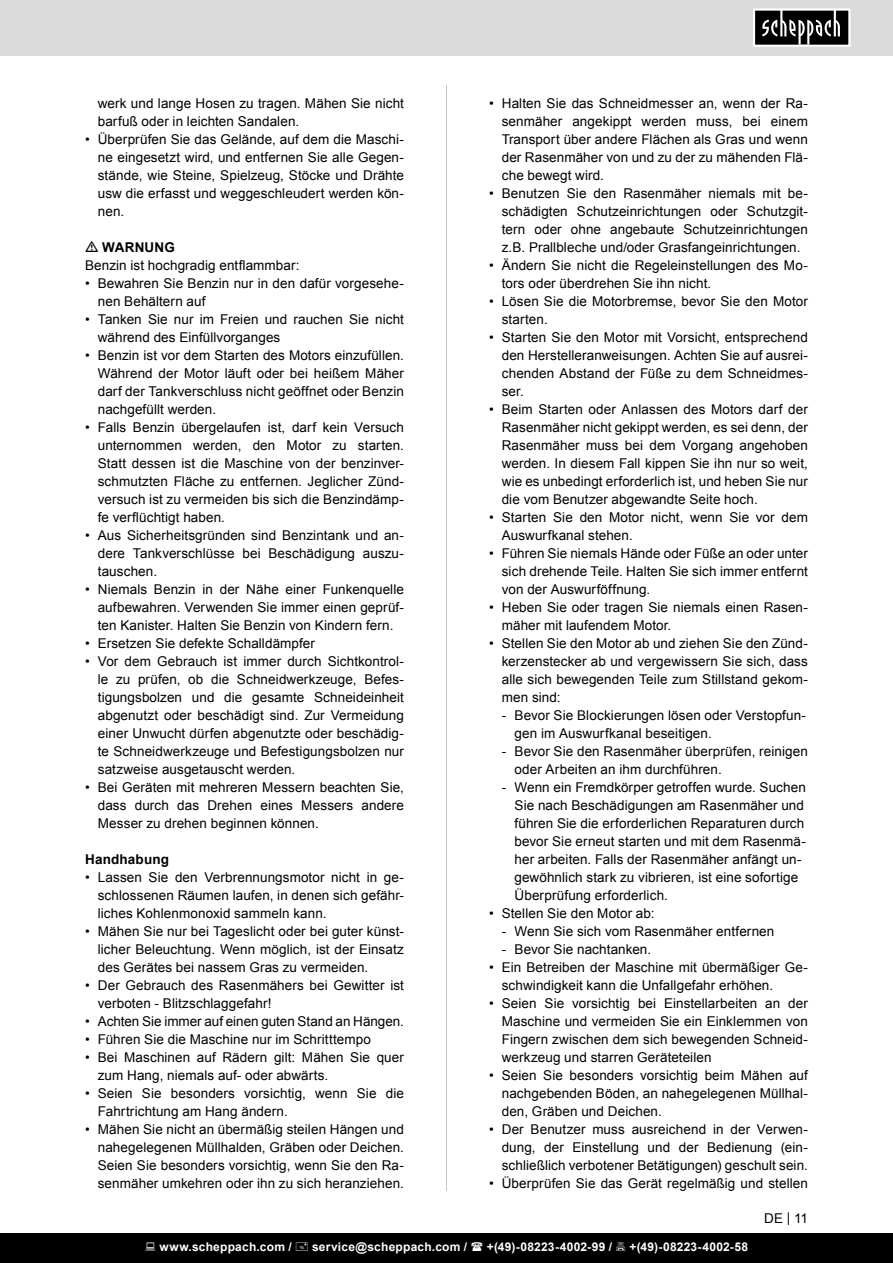
<style>
.page{position:relative;width:893px;height:1263px;background:#fff}
.page>*{position:absolute;margin:0;border:0;box-sizing:border-box;transform-origin:0 0}
.Basiseinstellung{font:13.5px/18px "Arial";letter-spacing:.005em;color:#000;text-align:justify}
.Subheadline{font:700 13.5px "Arial";letter-spacing:.01em;color:#000}
.t1{font:700 12px "Arial";letter-spacing:.02em;color:#fff}
</style>
<div class="page">
<div style="left:0;top:0;width:893px;height:55px;background:#dbdbdb"></div>
<svg style="left:753px;top:9px;width:97px;height:38px;background:#4e4e4e"></svg>
<hr style="left:446px;top:85px;width:1px;height:1106px;background:#c7c7c7">
<div style="left:0;top:1233px;width:893px;height:30px;background:#000"></div>
<p class="Basiseinstellung" style="left:98px;top:94px;width:308px">werk und lange Hosen zu tragen. Mähen Sie nicht barfuß oder in leichten Sandalen.</p>
<p class="Basiseinstellung" style="left:98px;top:130px;width:308px;text-indent:-13px">• Überprüfen Sie das Gelände, auf dem die Maschi&shy;ne eingesetzt wird, und entfernen Sie alle Gegen&shy;stände, wie Steine, Spielzeug, Stöcke und Drähte usw die erfasst und weggeschleudert werden kön&shy;nen.</p>
<p class="Subheadline" style="left:102px;top:238px;width:74px">WARNUNG</p>
<p class="Basiseinstellung" style="left:85px;top:256px;width:216px">Benzin ist hochgradig entflammbar:</p>
<p class="Basiseinstellung" style="left:98px;top:274px;width:308px;text-indent:-13px">• Bewahren Sie Benzin nur in den dafür vorgesehe&shy;nen Behältern auf</p>
<p class="Basiseinstellung" style="left:98px;top:310px;width:308px;text-indent:-13px">• Tanken Sie nur im Freien und rauchen Sie nicht während des Einfüllvorganges</p>
<p class="Basiseinstellung" style="left:98px;top:346px;width:308px;text-indent:-13px">• Benzin ist vor dem Starten des Motors einzufüllen.<br>Während der Motor läuft oder bei heißem Mäher darf der Tankverschluss nicht geöffnet oder Benzin nachgefüllt werden.</p>
<p class="Basiseinstellung" style="left:98px;top:418px;width:308px;text-indent:-13px">• Falls Benzin übergelaufen ist, darf kein Versuch unternommen werden, den Motor zu starten.<br>Statt dessen ist die Maschine von der benzinver&shy;schmutzten Fläche zu entfernen. Jeglicher Zünd&shy;versuch ist zu vermeiden bis sich die Benzindämp&shy;fe verflüchtigt haben.</p>
<p class="Basiseinstellung" style="left:98px;top:526px;width:308px;text-indent:-13px">• Aus Sicherheitsgründen sind Benzintank und an&shy;dere Tankverschlüsse bei Beschädigung auszu&shy;tauschen.</p>
<p class="Basiseinstellung" style="left:98px;top:580px;width:308px;text-indent:-13px">• Niemals Benzin in der Nähe einer Funkenquelle aufbewahren. Verwenden Sie immer einen geprüf&shy;ten Kanister. Halten Sie Benzin von Kindern fern.</p>
<p class="Basiseinstellung" style="left:85px;top:634px;width:231px">• Ersetzen Sie defekte Schalldämpfer</p>
<p class="Basiseinstellung" style="left:98px;top:652px;width:308px;text-indent:-13px">• Vor dem Gebrauch ist immer durch Sichtkontrol&shy;le zu prüfen, ob die Schneidwerkzeuge, Befes&shy;tigungsbolzen und die gesamte Schneideinheit abgenutzt oder beschädigt sind. Zur Vermeidung einer Unwucht dürfen abgenutzte oder beschädig&shy;te Schneidwerkzeuge und Befestigungsbolzen nur satzweise ausgetauscht werden.</p>
<p class="Basiseinstellung" style="left:98px;top:778px;width:308px;text-indent:-13px">• Bei Geräten mit mehreren Messern beachten Sie, dass durch das Drehen eines Messers andere Messer zu drehen beginnen können.</p>
<p class="Subheadline" style="left:85px;top:850px;width:86px">Handhabung</p>
<p class="Basiseinstellung" style="left:98px;top:868px;width:308px;text-indent:-13px">• Lassen Sie den Verbrennungsmotor nicht in ge&shy;schlossenen Räumen laufen, in denen sich gefähr&shy;liches Kohlenmonoxid sammeln kann.</p>
<p class="Basiseinstellung" style="left:98px;top:922px;width:308px;text-indent:-13px">• Mähen Sie nur bei Tageslicht oder bei guter künst&shy;licher Beleuchtung. Wenn möglich, ist der Einsatz des Gerätes bei nassem Gras zu vermeiden.</p>
<p class="Basiseinstellung" style="left:98px;top:976px;width:308px;text-indent:-13px">• Der Gebrauch des Rasenmähers bei Gewitter ist verboten - Blitzschlaggefahr!</p>
<p class="Basiseinstellung" style="left:85px;top:1012px;width:320px">• Achten Sie immer auf einen guten Stand an Hängen.</p>
<p class="Basiseinstellung" style="left:85px;top:1030px;width:287px">• Führen Sie die Maschine nur im Schritttempo</p>
<p class="Basiseinstellung" style="left:98px;top:1048px;width:308px;text-indent:-13px">• Bei Maschinen auf Rädern gilt: Mähen Sie quer zum Hang, niemals auf- oder abwärts.</p>
<p class="Basiseinstellung" style="left:98px;top:1084px;width:308px;text-indent:-13px">• Seien Sie besonders vorsichtig, wenn Sie die<br>Fahrtrichtung am Hang ändern.</p>
<p class="Basiseinstellung" style="left:98px;top:1120px;width:308px;text-indent:-13px">• Mähen Sie nicht an übermäßig steilen Hängen und nahegelegenen Müllhalden, Gräben oder Deichen.<br>Seien Sie besonders vorsichtig, wenn Sie den Ra&shy;senmäher umkehren oder ihn zu sich heranziehen.</p>
<p class="Basiseinstellung" style="left:502px;top:94px;width:308px;text-indent:-13px">• Halten Sie das Schneidmesser an, wenn der Ra&shy;senmäher angekippt werden muss, bei einem Transport über andere Flächen als Gras und wenn der Rasenmäher von und zu der zu mähenden Flä&shy;che bewegt wird.</p>
<p class="Basiseinstellung" style="left:502px;top:184px;width:308px;text-indent:-13px">• Benutzen Sie den Rasenmäher niemals mit be&shy;schädigten Schutzeinrichtungen oder Schutzgit&shy;tern oder ohne angebaute Schutzeinrichtungen z.B. Prallbleche und/oder Grasfangeinrichtungen.</p>
<p class="Basiseinstellung" style="left:502px;top:256px;width:308px;text-indent:-13px">• Ändern Sie nicht die Regeleinstellungen des Mo&shy;tors oder überdrehen Sie ihn nicht.</p>
<p class="Basiseinstellung" style="left:502px;top:292px;width:308px;text-indent:-13px">• Lösen Sie die Motorbremse, bevor Sie den Motor starten.</p>
<p class="Basiseinstellung" style="left:502px;top:328px;width:308px;text-indent:-13px">• Starten Sie den Motor mit Vorsicht, entsprechend den Herstelleranweisungen. Achten Sie auf ausrei&shy;chenden Abstand der Füße zu dem Schneidmes&shy;ser.</p>
<p class="Basiseinstellung" style="left:502px;top:400px;width:308px;text-indent:-13px">• Beim Starten oder Anlassen des Motors darf der Rasenmäher nicht gekippt werden, es sei denn, der Rasenmäher muss bei dem Vorgang angehoben werden. In diesem Fall kippen Sie ihn nur so weit, wie es unbedingt erforderlich ist, und heben Sie nur die vom Benutzer abgewandte Seite hoch.</p>
<p class="Basiseinstellung" style="left:502px;top:508px;width:308px;text-indent:-13px">• Starten Sie den Motor nicht, wenn Sie vor dem<br>Auswurfkanal stehen.</p>
<p class="Basiseinstellung" style="left:502px;top:544px;width:308px;text-indent:-13px">• Führen Sie niemals Hände oder Füße an oder unter sich drehende Teile. Halten Sie sich immer entfernt von der Auswurföffnung.</p>
<p class="Basiseinstellung" style="left:502px;top:598px;width:308px;text-indent:-13px">• Heben Sie oder tragen Sie niemals einen Rasen&shy;mäher mit laufendem Motor.</p>
<p class="Basiseinstellung" style="left:502px;top:634px;width:308px;text-indent:-13px">• Stellen Sie den Motor ab und ziehen Sie den Zünd&shy;kerzenstecker ab und vergewissern Sie sich, dass alle sich bewegenden Teile zum Stillstand gekom&shy;men sind:</p>
<p class="Basiseinstellung" style="left:514px;top:706px;width:293px;text-indent:-13px">- Bevor Sie Blockierungen lösen oder Verstopfun&shy;gen im Auswurfkanal beseitigen.</p>
<p class="Basiseinstellung" style="left:514px;top:742px;width:295px;text-indent:-13px">- Bevor Sie den Rasenmäher überprüfen, reinigen oder Arbeiten an ihm durchführen.</p>
<p class="Basiseinstellung" style="left:514px;top:778px;width:293px;text-align:left;text-indent:-13px">- Wenn ein Fremdkörper getroffen wurde. Suchen Sie nach Beschädigungen am Rasenmäher und führen Sie die erforderlichen Reparaturen durch bevor Sie erneut starten und mit dem Rasenmä&shy;her arbeiten. Falls der Rasenmäher anfängt un&shy;gewöhnlich stark zu vibrieren, ist eine sofortige Überprüfung erforderlich.</p>
<p class="Basiseinstellung" style="left:489px;top:904px;width:167px">• Stellen Sie den Motor ab:</p>
<p class="Basiseinstellung" style="left:502px;top:922px;width:274px">- Wenn Sie sich vom Rasenmäher entfernen</p>
<p class="Basiseinstellung" style="left:502px;top:940px;width:151px">- Bevor Sie nachtanken.</p>
<p class="Basiseinstellung" style="left:502px;top:958px;width:308px;text-indent:-13px">• Ein Betreiben der Maschine mit übermäßiger Ge&shy;schwindigkeit kann die Unfallgefahr erhöhen.</p>
<p class="Basiseinstellung" style="left:502px;top:994px;width:308px;text-indent:-13px">• Seien Sie vorsichtig bei Einstellarbeiten an der Maschine und vermeiden Sie ein Einklemmen von Fingern zwischen dem sich bewegenden Schneid&shy;werkzeug und starren Geräteteilen</p>
<p class="Basiseinstellung" style="left:502px;top:1066px;width:308px;text-indent:-13px">• Seien Sie besonders vorsichtig beim Mähen auf nachgebenden Böden, an nahegelegenen Müllhal&shy;den, Gräben und Deichen.</p>
<p class="Basiseinstellung" style="left:502px;top:1120px;width:308px;text-indent:-13px">• Der Benutzer muss ausreichend in der Verwen&shy;dung, der Einstellung und der Bedienung (ein&shy;schließlich verbotener Betätigungen) geschult sein.</p>
<p class="Basiseinstellung" style="left:489px;top:1174px;width:320px">• Überprüfen Sie das Gerät regelmäßig und stellen</p>
<p class="Basiseinstellung" style="left:764px;top:1210px;width:45px">DE | 11</p>
<p class="t1" style="left:159px;top:1239px;width:134px">www.scheppach.com /</p>
<p class="t1" style="left:312px;top:1239px;width:157px">service@scheppach.com /</p>
<p class="t1" style="left:487px;top:1239px;width:127px">+(49)-08223-4002-99 /</p>
<p class="t1" style="left:629px;top:1239px;width:120px">+(49)-08223-4002-58</p>
</div>
